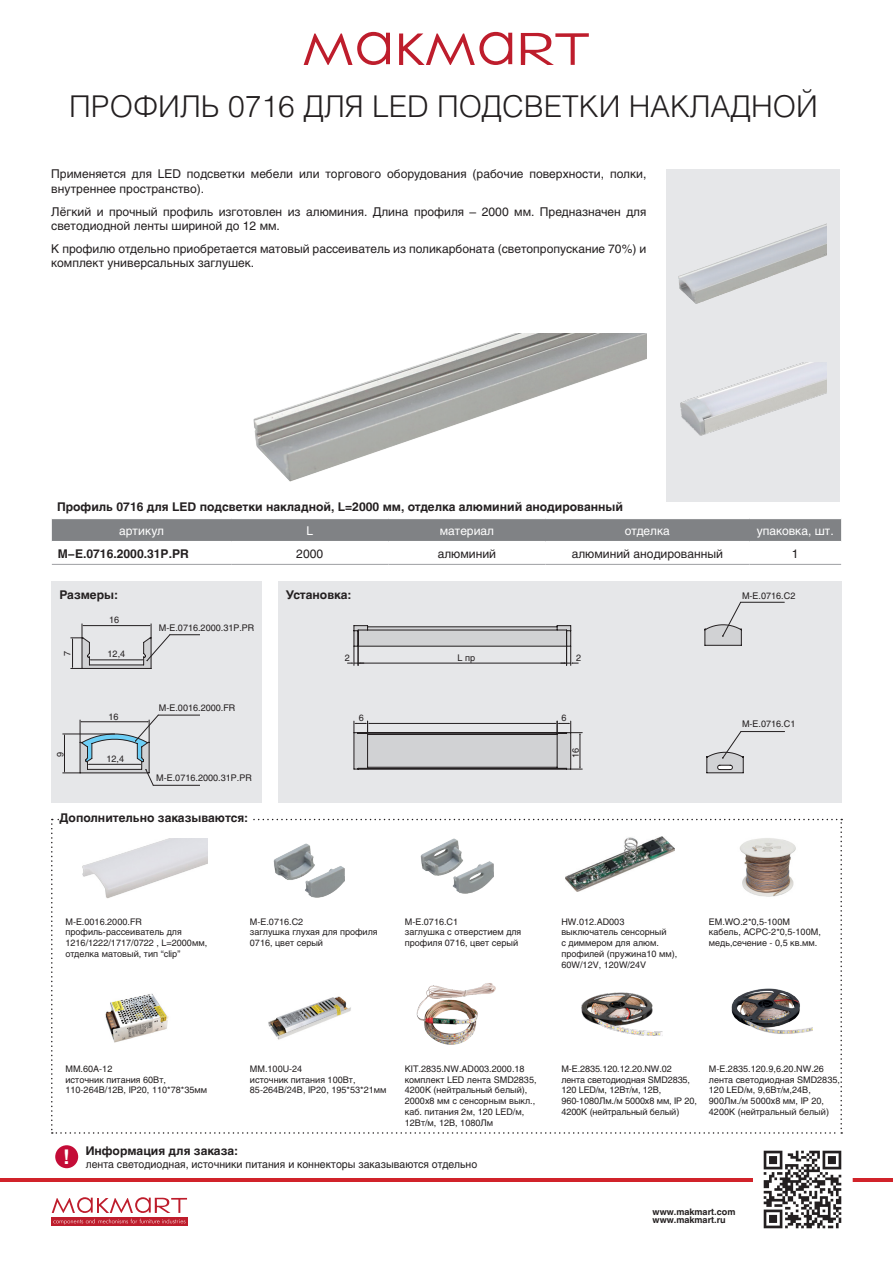
<style>
.page{position:relative;width:893px;height:1263px;background:#fff}
.page>*{position:absolute;margin:0;border:0;box-sizing:border-box;transform-origin:0 0}
.артикулы{font:300 30px "Helios";color:#231f20}
.t1{font:700 20.25px "Helios";color:#fff}
.тексты{font:12px/14.4px "Helios";color:#231f20}
.артикулы-2{font:700 12px "Helios";color:#231f20}
.t2{font:12px "Helios";color:#fff}
.Paragraph_Style_2{font:10.65px "Helios";color:#231f20}
.схемы{font:9.15px "Helios";color:#231f20}
.схемы-2{font:9px/10.8px "Helios";color:#231f20}
.t3{font:700 9px "Helios";color:#231f20}
</style>
<div class="page">
<svg style="left:399px;top:32px;width:113px;height:33px"></svg>
<svg style="left:304px;top:32px;width:86px;height:33px"></svg>
<svg style="left:521px;top:33px;width:68px;height:32px"></svg>
<svg style="left:51px;top:819px;width:791px;height:315px"></svg>
<div style="left:279px;top:581px;width:563px;height:222px;background:#e6e7e9"></div>
<div style="left:51px;top:581px;width:210px;height:222px;background:#e6e7e9"></div>
<div style="left:666px;top:169px;width:174px;height:333px;background:#e6e7e9"></div>
<div style="left:52px;top:519px;width:789px;height:22px;background:#808285"></div>
<hr style="left:52px;top:564px;width:179px;height:1px;background:#a8a9ad">
<hr style="left:231px;top:564px;width:157px;height:1px;background:#a8a9ad">
<hr style="left:388px;top:564px;width:157px;height:1px;background:#a8a9ad">
<hr style="left:545px;top:564px;width:204px;height:1px;background:#a8a9ad">
<hr style="left:749px;top:564px;width:92px;height:1px;background:#a8a9ad">
<img style="left:421px;top:838px;width:73px;height:56px">
<img style="left:415px;top:981px;width:84px;height:64px">
<img style="left:274px;top:843px;width:71px;height:55px">
<img style="left:267px;top:988px;width:85px;height:59px">
<img style="left:82px;top:838px;width:125px;height:61px">
<img style="left:81px;top:986px;width:112px;height:63px">
<img style="left:254px;top:333px;width:392px;height:149px">
<img style="left:680px;top:362px;width:146px;height:74px">
<img style="left:678px;top:224px;width:148px;height:80px">
<img style="left:566px;top:836px;width:108px;height:55px">
<img style="left:577px;top:984px;width:85px;height:59px">
<img style="left:728px;top:979px;width:85px;height:64px">
<img style="left:720px;top:835px;width:96px;height:64px">
<div style="left:59px;top:808px;width:194px;height:19px;background:#fff"></div>
<hr style="left:0;top:1178px;width:893px;height:3px;background:#d1232a">
<img style="left:756px;top:1150px;width:94px;height:79px">
<div style="left:51px;top:1217px;width:137px;height:9px;background:#be1d2c"></div>
<svg style="left:53px;top:1219px;width:132px;height:5px"></svg>
<svg style="left:52px;top:1197px;width:135px;height:16px"></svg>
<div style="left:55px;top:1145px;width:23px;height:23px;background:#c40c37;border-radius:50%"></div>
<hr style="left:153px;top:785px;width:46px;height:1px;background:#231f20">
<svg style="left:63px;top:624px;width:136px;height:161px"></svg>
<svg style="left:347px;top:625px;width:236px;height:145px"></svg>
<hr style="left:741px;top:602px;width:43px;height:1px;background:#231f20">
<hr style="left:741px;top:731px;width:44px;height:1px;background:#231f20">
<svg style="left:704px;top:601px;width:40px;height:173px"></svg>
<p class="артикулы" style="left:69px;top:89px;width:750px">ПРОФИЛЬ 0716 ДЛЯ LED ПОДСВЕТКИ НАКЛАДНОЙ</p>
<p class="тексты" style="left:51px;top:167px;width:596px">Применяется для LED подсветки мебели или торгового оборудования (рабочие поверхности, полки, внутреннее пространство).</p>
<p class="тексты" style="left:51px;top:204px;width:596px">Лёгкий и прочный профиль изготовлен из алюминия. Длина профиля – 2000 мм. Предназначен для светодиодной ленты шириной до 12 мм.</p>
<p class="тексты" style="left:51px;top:241px;width:596px">К профилю отдельно приобретается матовый рассеиватель из поликарбоната (светопропускание 70%) и комплект универсальных заглушек.</p>
<p class="артикулы-2" style="left:57px;top:500px;width:568px">Профиль 0716 для LED подсветки накладной, L=2000 мм, отделка алюминий анодированный</p>
<p class="t2" style="left:119px;top:523px;width:46px">артикул</p>
<p class="t2" style="left:306px;top:523px;width:8px">L</p>
<p class="t2" style="left:440px;top:523px;width:56px">материал</p>
<p class="t2" style="left:625px;top:523px;width:47px">отделка</p>
<p class="t2" style="left:757px;top:523px;width:79px">упаковка, шт.</p>
<p class="артикулы-2" style="left:58px;top:546px;width:133px">M-E.0716.2000.31P.PR</p>
<p class="тексты" style="left:296px;top:546px;width:28px">2000</p>
<p class="тексты" style="left:438px;top:546px;width:60px">алюминий</p>
<p class="тексты" style="left:572px;top:546px;width:153px">алюминий анодированный</p>
<p class="тексты" style="left:792px;top:546px;width:8px">1</p>
<p class="артикулы-2" style="left:60px;top:587px;width:60px">Размеры:</p>
<p class="схемы" style="left:62px;top:656px;width:7px;rotate:-90deg">7</p>
<p class="схемы" style="left:55px;top:757px;width:7px;rotate:-90deg">9</p>
<p class="схемы" style="left:109px;top:614px;width:12px">16</p>
<p class="схемы" style="left:108px;top:649px;width:19px">12,4</p>
<p class="схемы" style="left:108px;top:711px;width:12px">16</p>
<p class="схемы" style="left:106px;top:753px;width:19px">12,4</p>
<p class="схемы" style="left:159px;top:623px;width:97px">M-E.0716.2000.31P.PR</p>
<p class="схемы" style="left:159px;top:702px;width:78px">M-E.0016.2000.FR</p>
<p class="схемы" style="left:156px;top:772px;width:97px">M-E.0716.2000.31P.PR</p>
<p class="артикулы-2" style="left:60px;top:811px;width:190px">Дополнительно заказываются:</p>
<p class="артикулы-2" style="left:286px;top:587px;width:67px">Установка:</p>
<p class="схемы" style="left:458px;top:652px;width:19px">L пр</p>
<p class="схемы" style="left:345px;top:652px;width:7px">2</p>
<p class="схемы" style="left:576px;top:652px;width:7px">2</p>
<p class="схемы" style="left:359px;top:712px;width:7px">6</p>
<p class="схемы" style="left:561px;top:712px;width:7px">6</p>
<p class="схемы" style="left:570px;top:758px;width:12px;rotate:-90deg">16</p>
<p class="схемы" style="left:742px;top:590px;width:55px">M-E.0716.C2</p>
<p class="схемы" style="left:742px;top:719px;width:55px">M-E.0716.C1</p>
<p class="схемы-2" style="left:65px;top:916px;width:78px">M-E.0016.2000.FR</p>
<p class="схемы-2" style="left:65px;top:927px;width:143px">профиль-рассеиватель для<br>1216/1222/1717/0722 , L=2000мм, отделка матовый, тип “clip”</p>
<p class="схемы-2" style="left:250px;top:916px;width:55px">M-E.0716.C2</p>
<p class="схемы-2" style="left:250px;top:927px;width:129px">заглушка глухая для профиля<br>0716, цвет серый</p>
<p class="схемы-2" style="left:405px;top:916px;width:55px">M-E.0716.C1</p>
<p class="схемы-2" style="left:405px;top:927px;width:118px">заглушка с отверстием для профиля 0716, цвет серый</p>
<p class="схемы-2" style="left:561px;top:916px;width:65px">HW.012.AD003</p>
<p class="схемы-2" style="left:561px;top:927px;width:117px">выключатель сенсорный<br>с диммером для алюм. профилей (пружина10 мм),<br>60W/12V, 120W/24V</p>
<p class="схемы-2" style="left:709px;top:916px;width:83px">EM.WO.2*0,5-100M</p>
<p class="схемы-2" style="left:709px;top:927px;width:113px">кабель, ACPC-2*0,5-100M, медь,сечение - 0,5 кв.мм.</p>
<p class="схемы-2" style="left:65px;top:1063px;width:49px">MM.60A-12</p>
<p class="схемы-2" style="left:65px;top:1074px;width:143px">источник питания 60Вт,<br>110-264В/12В, IP20, 110*78*35мм</p>
<p class="схемы-2" style="left:250px;top:1063px;width:54px">MM.100U-24</p>
<p class="схемы-2" style="left:250px;top:1074px;width:138px">источник питания 100Вт,<br>85-264В/24В, IP20, 195*53*21мм</p>
<p class="схемы-2" style="left:405px;top:1063px;width:121px">KIT.2835.NW.AD003.2000.18</p>
<p class="схемы-2" style="left:405px;top:1074px;width:133px">комплект LED лента SMD2835,<br>4200K (нейтральный белый),<br>2000х8 мм с сенсорным выкл., каб. питания 2м, 120 LED/м,<br>12Вт/м, 12В, 1080Лм</p>
<p class="t1" style="left:63px;top:1145px;width:8px">!</p>
<p class="артикулы-2" style="left:86px;top:1144px;width:154px">Информация для заказа:</p>
<p class="Paragraph_Style_2" style="left:86px;top:1157px;width:393px">лента светодиодная, источники питания и коннекторы заказываются отдельно</p>
<p class="схемы-2" style="left:561px;top:1063px;width:112px">M-E.2835.120.12.20.NW.02</p>
<p class="схемы-2" style="left:561px;top:1074px;width:137px">лента светодиодная SMD2835,<br>120 LED/м, 12Вт/м, 12В,<br>960-1080Лм./м 5000х8 мм, IP 20,<br>4200К (нейтральный белый)</p>
<p class="схемы-2" style="left:709px;top:1063px;width:117px">M-E.2835.120.9,6.20.NW.26</p>
<p class="схемы-2" style="left:709px;top:1074px;width:133px">лента светодиодная SMD2835,<br>120 LED/м, 9,6Вт/м,24В,<br>900Лм./м 5000х8 мм, IP 20,<br>4200К (нейтральный белый)</p>
<p class="t3" style="left:653px;top:1206px;width:84px">www.makmart.com</p>
<p class="t3" style="left:653px;top:1215px;width:75px">www.makmart.ru</p>
</div>
